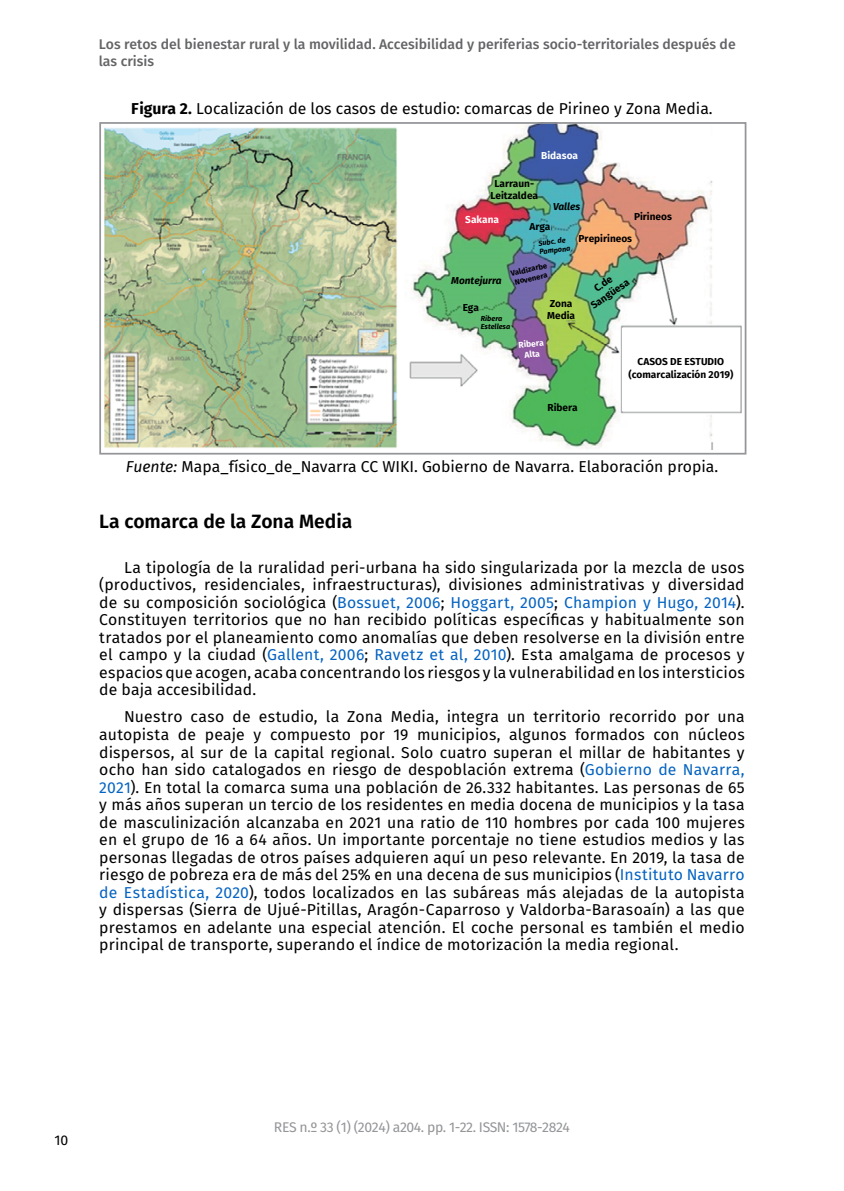
<style>
.page{position:relative;width:844px;height:1191px;background:#fff}
.page>*{position:absolute;margin:0;border:0;box-sizing:border-box;transform-origin:0 0}
.t1{font:600 19.25px "Fira Sans";color:#000}
.t2{font:15.75px/17.5px "Fira Sans";color:#000;text-align:justify}
.t3{font:500 14px/16.8px "Fira Sans";color:#636466}
.t4{font:14px "Fira Sans";letter-spacing:-.03em;color:#939598}
.t5{font:14px "Fira Sans";color:#000}
.t6{font:700 10.15px/12.1px "Fira Sans";color:#000;text-align:center}
.t7{font:italic 700 10.15px "Fira Sans";color:#000}
.t8{font:700 10.15px "Fira Sans";color:#fff}
.t9{font:700 8.58px/10.2px "Fira Sans";color:#fff;text-align:center}
.t10{font:700 7.7px/9.3px "Fira Sans";color:#000}
.t11{font:italic 700 7.17px/8.8px "Fira Sans";color:#000}
.s1{font-weight:700}
.s2{font-style:italic}
.s3{color:#0563c1}
</style>
<div class="page">
<img style="left:104px;top:125px;width:638px;height:324px">
<svg style="left:545px;top:396px;width:34px;height:20px"></svg>
<svg style="left:535px;top:139px;width:49px;height:30px"></svg>
<img style="left:447px;top:176px;width:228px;height:186px">
<div style="left:622px;top:328px;width:116px;height:82px;background:#fff"></div>
<div style="left:99px;top:122px;width:647px;height:332px;border:2px solid #939598"></div>
<p class="t3" style="left:99px;top:35px;width:638px">Los retos del bienestar rural y la movilidad. Accesibilidad y periferias socio-territoriales después de las crisis</p>
<p class="t2" style="left:131px;top:99px;width:582px"><span class="s1">Figura 2.</span> Localización de los casos de estudio: comarcas de Pirineo y Zona Media.</p>
<p class="t8" style="left:541px;top:147px;width:38px">Bidasoa</p>
<p class="t6" style="left:490px;top:177px;width:49px">Larraun-<br>Leitzaldea</p>
<p class="t8" style="left:465px;top:211px;width:35px">Sakana</p>
<p class="t7" style="left:553px;top:198px;width:29px">Valles</p>
<p class="t6" style="left:634px;top:210px;width:39px">Pirineos</p>
<p class="t6" style="left:529px;top:220px;width:23px">Arga</p>
<p class="t11" style="left:537px;top:238px;width:33px;rotate:-7deg">Subc. de<br>Pampona</p>
<p class="t6" style="left:578px;top:231px;width:55px">Prepirineos</p>
<p class="t10" style="left:509px;top:268px;width:38px;rotate:-13deg">Valdizarbe<br>Novenera</p>
<p class="t7" style="left:451px;top:272px;width:52px">Montejurra</p>
<p class="t11" style="left:480px;top:313px;width:31px">Ribera<br>Estellesa</p>
<p class="t6" style="left:547px;top:297px;width:29px;text-align:left">Zona<br>Media</p>
<p class="t6" style="left:462px;top:300px;width:18px">Ega</p>
<p class="t9" style="left:518px;top:339px;width:27px;rotate:-6deg">Ribera<br>Alta</p>
<p class="t6" style="left:547px;top:401px;width:32px">Ribera</p>
<p class="t6" style="left:581px;top:291px;width:46px;rotate:-35deg">C.de<br>Sangüesa</p>
<p class="t6" style="left:628px;top:355px;width:106px">CASOS DE ESTUDIO (comarcalización 2019)</p>
<p class="t2" style="left:126px;top:457px;width:594px"><span class="s2">Fuente:</span> Mapa_físico_de_Navarra CC WIKI. Gobierno de Navarra. Elaboración propia.</p>
<p class="t1" style="left:99px;top:505px;width:254px">La comarca de la Zona Media</p>
<p class="t2" style="left:99px;top:558px;width:646px;text-indent:25px">La tipología de la ruralidad peri-urbana ha sido singularizada por la mezcla de usos (productivos, residenciales, infraestructuras), divisiones administrativas y diversidad de su composición sociológica (<span class="s3">Bossuet, 2006</span>; <span class="s3">Hoggart, 2005</span>; <span class="s3">Champion y Hugo, 2014</span>).<br>Constituyen territorios que no han recibido políticas específicas y habitualmente son tratados por el planeamiento como anomalías que deben resolverse en la división entre el campo y la ciudad (<span class="s3">Gallent, 2006</span>; <span class="s3">Ravetz et al, 2010</span>). Esta amalgama de procesos y espacios que acogen, acaba concentrando los riesgos y la vulnerabilidad en los intersticios de baja accesibilidad.</p>
<p class="t2" style="left:99px;top:708px;width:646px;text-indent:25px">Nuestro caso de estudio, la Zona Media, integra un territorio recorrido por una autopista de peaje y compuesto por 19 municipios, algunos formados con núcleos dispersos, al sur de la capital regional. Solo cuatro superan el millar de habitantes y ocho han sido catalogados en riesgo de despoblación extrema (<span class="s3">Gobierno de Navarra, 2021</span>). En total la comarca suma una población de 26.332 habitantes. Las personas de 65 y más años superan un tercio de los residentes en media docena de municipios y la tasa de masculinización alcanzaba en 2021 una ratio de 110 hombres por cada 100 mujeres en el grupo de 16 a 64 años. Un importante porcentaje no tiene estudios medios y las personas llegadas de otros países adquieren aquí un peso relevante. En 2019, la tasa de riesgo de pobreza era de más del 25% en una decena de sus municipios (<span class="s3">Instituto Navarro de Estadística, 2020</span>), todos localizados en las subáreas más alejadas de la autopista y dispersas (Sierra de Ujué-Pitillas, Aragón-Caparroso y Valdorba-Barasoaín) a las que prestamos en adelante una especial atención. El coche personal es también el medio principal de transporte, superando el índice de motorización la media regional.</p>
<p class="t5" style="left:54px;top:1129px;width:15px">10</p>
<p class="t4" style="left:274px;top:1116px;width:297px">RES n.º 33 (1) (2024) a204. pp. 1-22. ISSN: 1578-2824</p>
</div>
